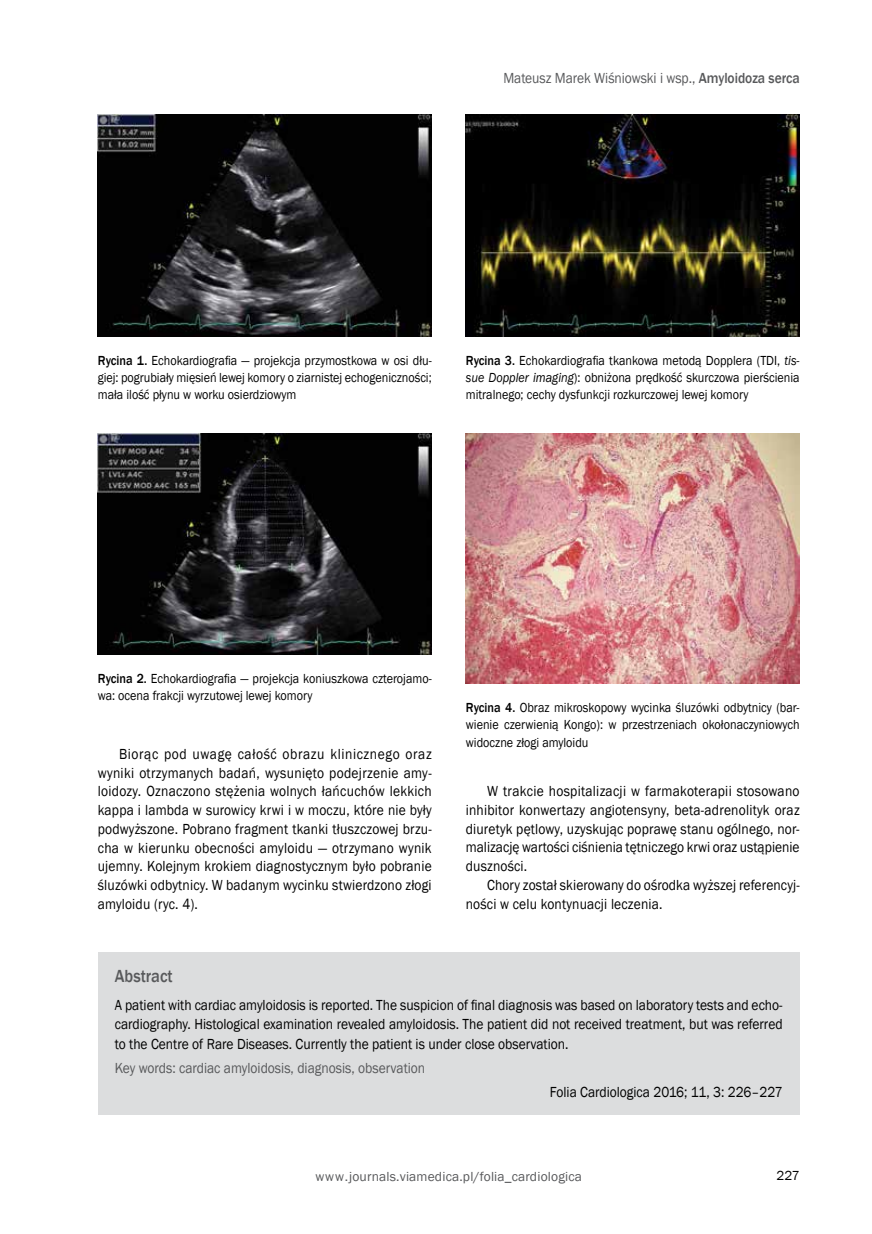
<style>
.page{position:relative;width:872px;height:1234px;background:#fff}
.page>*{position:absolute;margin:0;border:0;box-sizing:border-box;transform-origin:0 0}
.t1{font:500 18px "Franklin Gothic";color:#58595b;scale:.9 1}
.t2{font:15px/18.8px "Franklin Gothic";color:#000;text-align:justify;scale:.9 1}
.t3{font:15px "Franklin Gothic";color:#58595b;scale:.9 1}
.t4{font:13.5px/17.2px "Franklin Gothic";color:#000;text-align:justify;scale:.9 1}
.t5{font:13.5px "Franklin Gothic";letter-spacing:.01em;color:#58595b}
.t6{font:13.5px "Franklin Gothic";color:#000}
.s1{font-weight:500}
.s2{font-style:italic}
</style>
<div class="page">
<img style="left:98px;top:115px;width:334px;height:221px">
<img style="left:98px;top:433px;width:334px;height:221px">
<img style="left:466px;top:115px;width:333px;height:221px">
<img style="left:466px;top:433px;width:333px;height:250px">
<div style="left:98px;top:951px;width:701px;height:162px;background:#dcddde"></div>
<p class="t3" style="left:503px;top:69px;width:331px">Mateusz Marek Wiśniowski i wsp., <span class="s1">Amyloidoza serca</span></p>
<p class="t4" style="left:98px;top:352px;width:372px"><span class="s1">Rycina 1.</span> Echokardiografia — projekcja przymostkowa w osi dłu&shy;giej: pogrubiały mięsień lewej komory o ziarnistej echogeniczności; mała ilość płynu w worku osierdziowym</p>
<p class="t4" style="left:466px;top:352px;width:372px"><span class="s1">Rycina 3.</span> Echokardiografia tkankowa metodą Dopplera (TDI, <span class="s2">tis&shy;sue Doppler imaging</span>): obniżona prędkość skurczowa pierścienia mitralnego; cechy dysfunkcji rozkurczowej lewej komory</p>
<p class="t4" style="left:98px;top:670px;width:372px"><span class="s1">Rycina 2.</span> Echokardiografia — projekcja koniuszkowa czterojamo&shy;wa: ocena frakcji wyrzutowej lewej komory</p>
<p class="t2" style="left:98px;top:744px;width:372px;text-indent:21px">Biorąc pod uwagę całość obrazu klinicznego oraz wyniki otrzymanych badań, wysunięto podejrzenie amy&shy;loidozy. Oznaczono stężenia wolnych łańcuchów lekkich kappa i lambda w surowicy krwi i w moczu, które nie były podwyższone. Pobrano fragment tkanki tłuszczowej brzu&shy;cha w kierunku obecności amyloidu — otrzymano wynik ujemny. Kolejnym krokiem diagnostycznym było pobranie śluzówki odbytnicy. W badanym wycinku stwierdzono złogi amyloidu (ryc. 4).</p>
<p class="t4" style="left:466px;top:699px;width:372px"><span class="s1">Rycina 4.</span> Obraz mikroskopowy wycinka śluzówki odbytnicy (bar&shy;wienie czerwienią Kongo): w przestrzeniach okołonaczyniowych widoczne złogi amyloidu</p>
<p class="t2" style="left:466px;top:781px;width:372px;text-indent:21px">W trakcie hospitalizacji w farmakoterapii stosowano inhibitor konwertazy angiotensyny, beta-adrenolityk oraz diuretyk pętlowy, uzyskując poprawę stanu ogólnego, nor&shy;malizację wartości ciśnienia tętniczego krwi oraz ustąpienie duszności.</p>
<p class="t2" style="left:466px;top:875px;width:372px;text-indent:21px">Chory został skierowany do ośrodka wyższej referencyj&shy;ności w celu kontynuacji leczenia.</p>
<p class="t1" style="left:115px;top:964px;width:66px">Abstract</p>
<p class="t2" style="left:115px;top:994px;width:743px;line-height:19.5px">A patient with cardiac amyloidosis is reported. The suspicion of final diagnosis was based on laboratory tests and echo&shy;cardiography. Histological examination revealed amyloidosis. The patient did not received treatment, but was referred to the Centre of Rare Diseases. Currently the patient is under close observation.</p>
<p class="t3" style="left:115px;top:1058px;width:346px">Key words: cardiac amyloidosis, diagnosis, observation</p>
<p class="t2" style="left:550px;top:1082px;width:260px">Folia Cardiologica 2016; 11, 3: 226–227</p>
<p class="t5" style="left:315px;top:1168px;width:268px">www.journals.viamedica.pl/folia_cardiologica</p>
<p class="t6" style="left:776px;top:1166px;width:25px">227</p>
</div>
